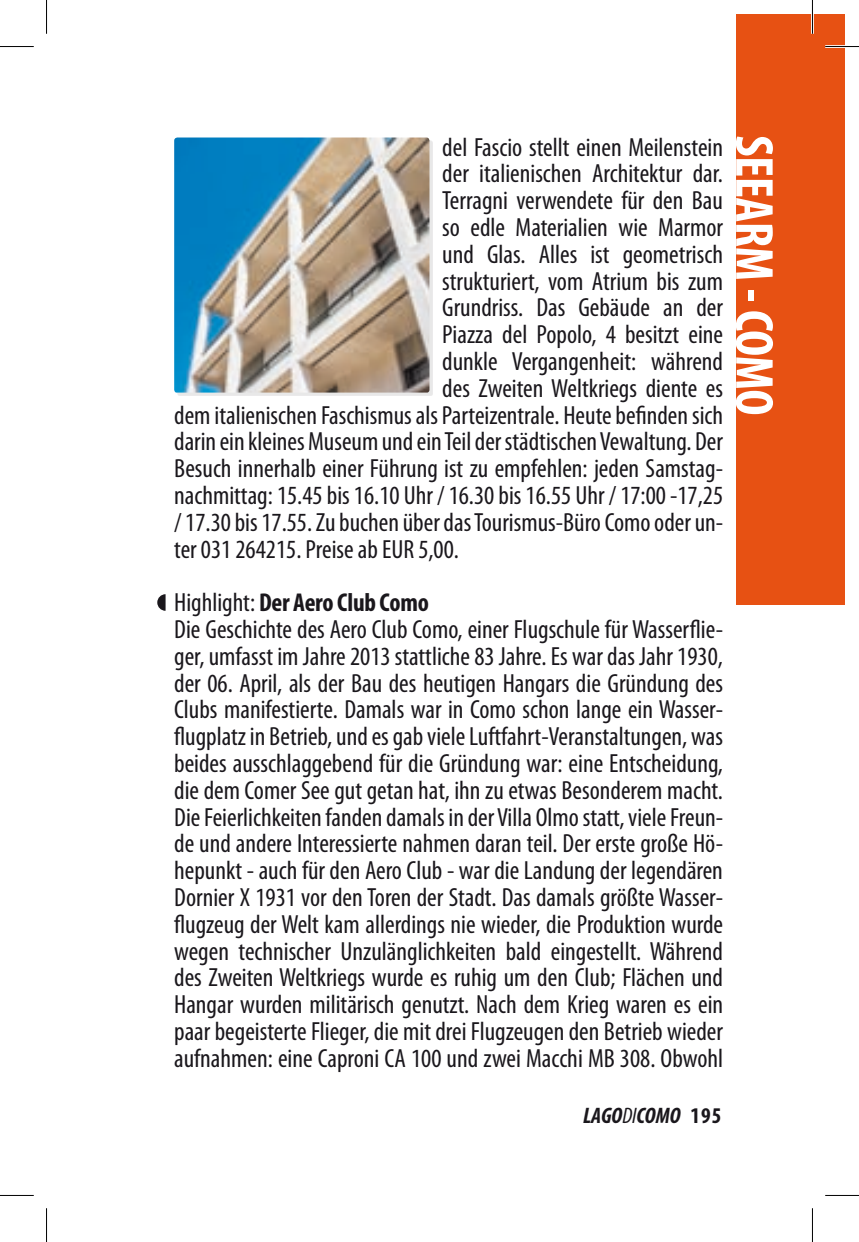
<style>
.page{position:relative;width:859px;height:1242px;background:#fff}
.page>*{position:absolute;margin:0;border:0;box-sizing:border-box;transform-origin:0 0}
.t1{font:700 condensed 54px "Myriad Pro";letter-spacing:-.01em;color:#fff}
.t2{font:condensed 26.32px/26.8px "Myriad Pro";color:#1a171c;text-align:justify}
.t3{font:700 condensed 25.88px "Myriad Pro";letter-spacing:-.01em;color:#1a171c}
.t4{font:italic 700 condensed 22.5px "Myriad Pro";color:#1a171c}
.s1{font-weight:400;font-size:26.32px}
.s2{font-weight:400}
.s3{font-style:normal}
</style>
<div class="page">
<div style="left:177px;top:141px;width:256px;height:255px;background:#1a171c;opacity:.1"></div>
<img style="left:174px;top:137px;width:255px;height:255px">
<div style="left:735px;top:15px;width:109px;height:590px;background:#e75113"></div>
<svg style="left:157px;top:594px;width:8px;height:16px"></svg>
<hr style="left:825px;top:45px;width:33px;height:3px;background:#fff">
<hr style="left:810px;top:0;width:3px;height:34px;background:#fff">
<hr style="left:0;top:46px;width:34px;height:1px;background:#000">
<hr style="left:825px;top:46px;width:33px;height:1px;background:#000">
<hr style="left:0;top:1194px;width:34px;height:1px;background:#000">
<hr style="left:825px;top:1194px;width:33px;height:1px;background:#000">
<hr style="left:46px;top:0;width:1px;height:34px;background:#000">
<hr style="left:46px;top:1207px;width:1px;height:34px;background:#000">
<hr style="left:811px;top:0;width:1px;height:34px;background:#000">
<hr style="left:811px;top:1207px;width:1px;height:34px;background:#000">
<p class="t2" style="left:442px;top:133px;width:282px">del Fascio stellt einen Meilenstein</p>
<p class="t2" style="left:442px;top:160px;width:282px">der italienischen Architektur dar.</p>
<p class="t2" style="left:442px;top:187px;width:282px">Terragni verwendete für den Bau</p>
<p class="t2" style="left:442px;top:213px;width:282px">so edle Materialien wie Marmor</p>
<p class="t2" style="left:442px;top:240px;width:282px">und Glas. Alles ist geometrisch</p>
<p class="t2" style="left:442px;top:267px;width:282px">strukturiert, vom Atrium bis zum</p>
<p class="t2" style="left:442px;top:294px;width:282px">Grundriss. Das Gebäude an der</p>
<p class="t2" style="left:442px;top:321px;width:282px">Piazza del Popolo, 4 besitzt eine</p>
<p class="t2" style="left:442px;top:347px;width:282px">dunkle Vergangenheit: während</p>
<p class="t2" style="left:442px;top:374px;width:282px">des Zweiten Weltkriegs diente es</p>
<p class="t2" style="left:174px;top:401px;width:550px">dem italienischen Faschismus als Parteizentrale. Heute befinden sich</p>
<p class="t2" style="left:174px;top:428px;width:550px">darin ein kleines Museum und ein Teil der städtischen Vewaltung. Der</p>
<p class="t2" style="left:174px;top:454px;width:550px">Besuch innerhalb einer Führung ist zu empfehlen: jeden Samstag-</p>
<p class="t2" style="left:174px;top:481px;width:550px">nachmittag: 15.45 bis 16.10 Uhr / 16.30 bis 16.55 Uhr / 17:00 -17,25</p>
<p class="t2" style="left:174px;top:508px;width:550px">/ 17.30 bis 17.55. Zu buchen über das Tourismus-Büro Como oder un-</p>
<p class="t2" style="left:174px;top:535px;width:286px">ter 031 264215. Preise ab EUR 5,00.</p>
<p class="t3" style="left:174px;top:586px;width:256px"><span class="s1">Highlight:</span> Der Aero Club Como</p>
<p class="t2" style="left:174px;top:615px;width:550px">Die Geschichte des Aero Club Como, einer Flugschule für Wasserflie&shy;ger, umfasst im Jahre 2013 stattliche 83 Jahre. Es war das Jahr 1930, der 06. April, als der Bau des heutigen Hangars die Gründung des Clubs manifestierte. Damals war in Como schon lange ein Wasser&shy;flugplatz in Betrieb, und es gab viele Luftfahrt-Veranstaltungen, was beides ausschlaggebend für die Gründung war: eine Entscheidung, die dem Comer See gut getan hat, ihn zu etwas Besonderem macht.<br>Die Feierlichkeiten fanden damals in der Villa Olmo statt, viele Freun&shy;de und andere Interessierte nahmen daran teil. Der erste große Hö&shy;hepunkt - auch für den Aero Club - war die Landung der legendären Dornier X 1931 vor den Toren der Stadt. Das damals größte Wasser&shy;flugzeug der Welt kam allerdings nie wieder, die Produktion wurde wegen technischer Unzulänglichkeiten bald eingestellt. Während des Zweiten Weltkriegs wurde es ruhig um den Club; Flächen und Hangar wurden militärisch genutzt. Nach dem Krieg waren es ein paar begeisterte Flieger, die mit drei Flugzeugen den Betrieb wieder aufnahmen: eine Caproni CA 100 und zwei Macchi MB 308. Obwohl</p>
<h1 class="t1" style="left:787px;top:135px;width:282px;rotate:90deg">SEEARM - COMO</h1>
<p class="t4" style="left:583px;top:1101px;width:140px">LAGO<span class="s2">DI</span>COMO <span class="s3">195</span></p>
</div>
